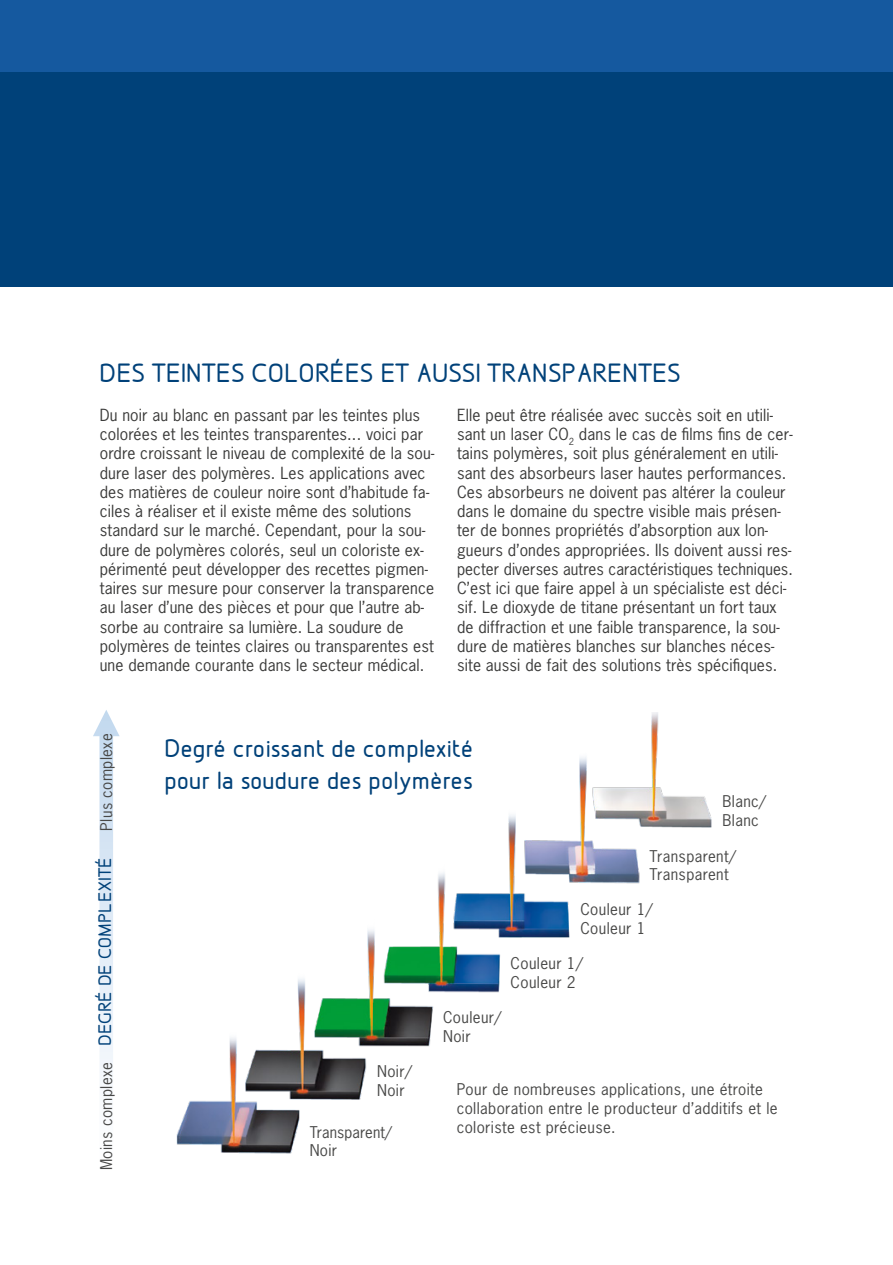
<style>
.page{position:relative;width:893px;height:1265px;background:#fff}
.page>*{position:absolute;margin:0;border:0;box-sizing:border-box;transform-origin:0 0}
.t1{font:500 28px "Designio";color:#004179}
.t2{font:500 27.12px/32.6px "Designio";color:#004179}
.t3{font:500 19.25px "Designio";color:#004179}
.t4{font:15.75px/19.2px "News Gothic Std";letter-spacing:.01em;color:#3b3b3a}
.t5{font:15.22px/18.6px "News Gothic Std";letter-spacing:.025em;color:#484847}
</style>
<div class="page">
<div style="left:0;top:61px;width:893px;height:225px;background:#004179"></div>
<div style="left:0;top:0;width:893px;height:72px;background:#15599f"></div>
<svg style="left:93px;top:710px;width:27px;height:371px"></svg>
<img style="left:176px;top:712px;width:536px;height:442px">
<h1 class="t1" style="left:99px;top:359px;width:583px">DES TEINTES COLORÉES ET AUSSI TRANSPARENTES</h1>
<p class="t4" style="left:100px;top:405px;width:336px">Du noir au blanc en passant par les teintes plus colorées et les teintes transparentes... voici par ordre croissant le niveau de complexité de la sou&shy;dure laser des polymères. Les applications avec des matières de couleur noire sont d’habitude fa&shy;ciles à réaliser et il existe même des solutions standard sur le marché. Cependant, pour la sou&shy;dure de polymères colorés, seul un coloriste ex&shy;périmenté peut développer des recettes pigmen&shy;taires sur mesure pour conserver la transparence au laser d’une des pièces et pour que l’autre ab&shy;sorbe au contraire sa lumière. La soudure de polymères de teintes claires ou transparentes est une demande courante dans le secteur médical.</p>
<p class="t4" style="left:457px;top:405px;width:337px">Elle peut être réalisée avec succès soit en utili&shy;sant un laser CO<sub>2</sub> dans le cas de films fins de cer&shy;tains polymères, soit plus généralement en utili&shy;sant des absorbeurs laser hautes performances.<br>Ces absorbeurs ne doivent pas altérer la couleur dans le domaine du spectre visible mais présen&shy;ter de bonnes propriétés d’absorption aux lon&shy;gueurs d’ondes appropriées. Ils doivent aussi res&shy;pecter diverses autres caractéristiques techniques.<br>C’est ici que faire appel à un spécialiste est déci&shy;sif. Le dioxyde de titane présentant un fort taux de diffraction et une faible transparence, la sou&shy;dure de matières blanches sur blanches néces&shy;site aussi de fait des solutions très spécifiques.</p>
<p class="t5" style="left:97px;top:831px;width:99px;rotate:-90deg">Plus complexe</p>
<p class="t3" style="left:95px;top:1046px;width:190px;rotate:-90deg">DEGRÉ DE COMPLEXITÉ</p>
<p class="t5" style="left:97px;top:1170px;width:110px;rotate:-90deg">Moins complexe</p>
<h2 class="t2" style="left:164px;top:732px;width:311px">Degré croissant de complexité pour la soudure des polymères</h2>
<p class="t5" style="left:443px;top:1008px;width:60px">Couleur/<br>Noir</p>
<p class="t5" style="left:722px;top:792px;width:45px">Blanc/<br>Blanc</p>
<p class="t5" style="left:650px;top:847px;width:88px">Transparent/<br>Transparent</p>
<p class="t5" style="left:580px;top:900px;width:74px">Couleur 1/<br>Couleur 1</p>
<p class="t5" style="left:511px;top:954px;width:74px">Couleur 1/<br>Couleur 2</p>
<p class="t5" style="left:377px;top:1062px;width:36px">Noir/<br>Noir</p>
<p class="t5" style="left:310px;top:1123px;width:84px">Transparent/<br>Noir</p>
<p class="t5" style="left:457px;top:1079px;width:322px;line-height:19.2px">Pour de nombreuses applications, une étroite collaboration entre le producteur d’additifs et le coloriste est précieuse.</p>
</div>
